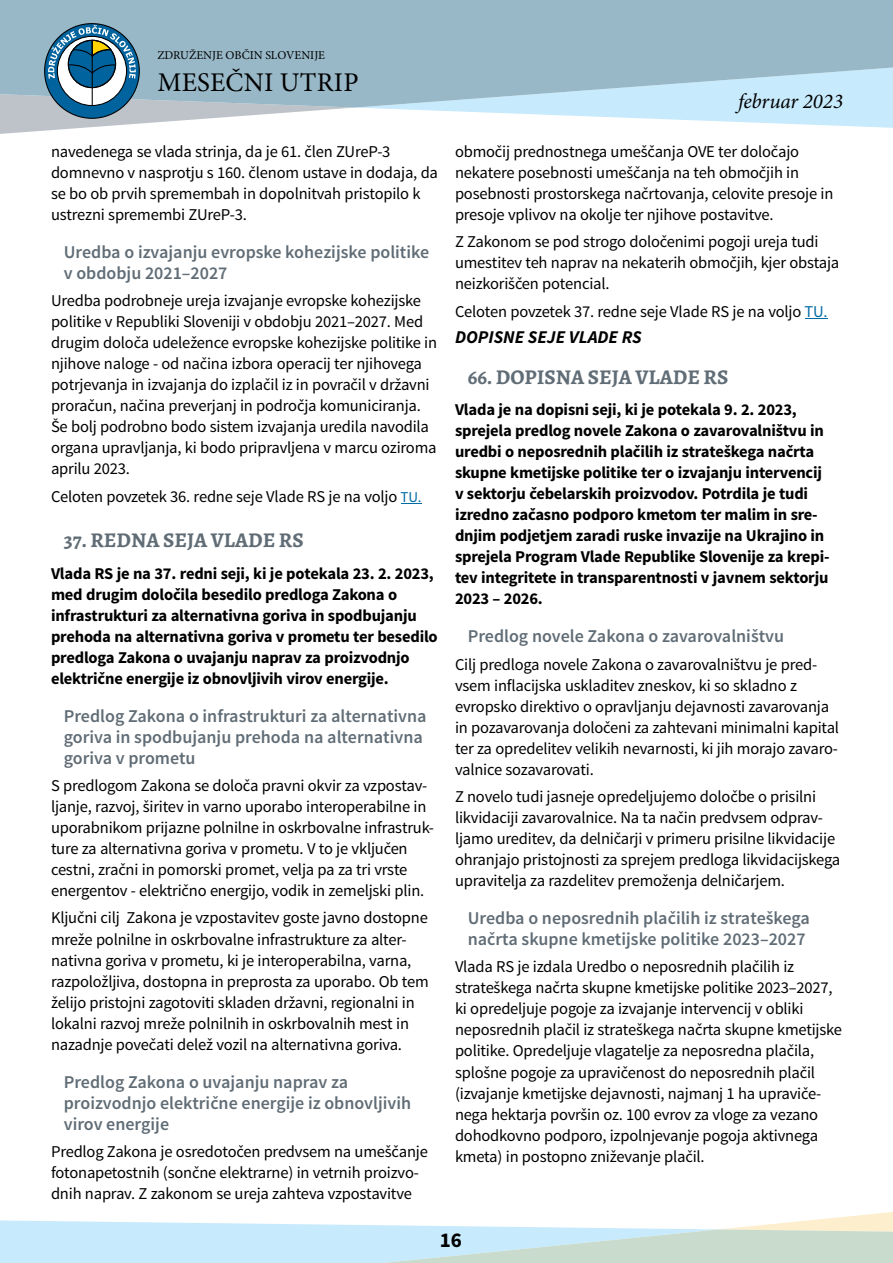
<style>
.page{position:relative;width:893px;height:1263px;background:#fff}
.page>*{position:absolute;margin:0;border:0;box-sizing:border-box;transform-origin:0 0}
.t1{font:27px "Minion Pro";letter-spacing:.01em;color:#000}
.t2{font:700 21px "Alegreya";color:#616d76}
.t3{font:italic 21px "Minion Pro";letter-spacing:-.005em;color:#000}
.t4{font:700 21px "Source Sans Pro";color:#000}
.t5{font:600 18px/21px "Source Sans Pro";color:#616d76}
.t6{font:italic 700 18px "Source Sans Pro";color:#000}
.t7{font:16.5px/21px "Source Sans Pro";letter-spacing:-.01em;color:#000}
.t8{font:700 16.5px/21px "Source Sans Pro";letter-spacing:-.015em;color:#000}
.t9{font:12px "Minion Pro";color:#000}
.s1{font-size:15px;color:#006aa5}
.s2{color:#006aa5}
</style>
<div class="page">
<svg style="left:0;top:108px;width:347px;height:26px"></svg>
<svg style="left:371px;top:108px;width:522px;height:20px"></svg>
<svg style="left:0;top:0;width:893px;height:108px;background:#9ebecd"></svg>
<svg style="left:0;top:1212px;width:893px;height:51px"></svg>
<div style="left:45px;top:24px;width:94px;height:94px;background:#00639e;border-radius:50%"></div>
<svg style="left:57px;top:36px;width:70px;height:70px"></svg>
<svg style="left:68px;top:40px;width:48px;height:48px"></svg>
<hr style="left:92px;top:40px;width:1px;height:65px;background:#000">
<svg style="left:48px;top:25px;width:88px;height:54px"></svg>
<div style="left:68px;top:40px;width:48px;height:48px;border:1px solid #000;border-radius:50%"></div>
<svg style="left:401px;top:503px;width:20px;height:1px"></svg>
<svg style="left:805px;top:318px;width:22px;height:1px"></svg>
<p class="t9" style="left:157px;top:49px;width:169px">ZDRUŽENJE OBČIN SLOVENIJE</p>
<h1 class="t1" style="left:157px;top:69px;width:203px">MESEČNI UTRIP</h1>
<p class="t7" style="left:51px;top:142px;width:389px">navedenega se vlada strinja, da je 61. člen ZUreP-3 domnevno v nasprotju s 160. členom ustave in dodaja, da se bo ob prvih spremembah in dopolnitvah pristopilo k ustrezni spremembi ZUreP-3.</p>
<p class="t5" style="left:64px;top:242px;width:367px">Uredba o izvajanju evropske kohezijske politike v obdobju 2021–2027</p>
<p class="t7" style="left:51px;top:291px;width:388px">Uredba podrobneje ureja izvajanje evropske kohezijske politike v Republiki Sloveniji v obdobju 2021–2027. Med drugim določa udeležence evropske kohezijske politike in njihove naloge - od načina izbora operacij ter njihovega potrjevanja in izvajanja do izplačil iz in povračil v državni proračun, načina preverjanj in področja komuniciranja.<br>Še bolj podrobno bodo sistem izvajanja uredila navodila organa upravljanja, ki bodo pripravljena v marcu oziroma aprilu 2023.</p>
<p class="t7" style="left:51px;top:486px;width:372px">Celoten povzetek 36. redne seje Vlade RS je na voljo <span class="s1">TU.</span></p>
<p class="t2" style="left:64px;top:529px;width:241px">37. REDNA SEJA VLADE RS</p>
<p class="t8" style="left:51px;top:564px;width:388px">Vlada RS je na 37. redni seji, ki je potekala 23. 2. 2023, med drugim določila besedilo predloga Zakona o infrastrukturi za alternativna goriva in spodbujanju prehoda na alternativna goriva v prometu ter besedilo predloga Zakona o uvajanju naprav za proizvodnjo električne energije iz obnovljivih virov energije.</p>
<p class="t5" style="left:64px;top:706px;width:364px">Predlog Zakona o infrastrukturi za alternativna goriva in spodbujanju prehoda na alternativna goriva v prometu</p>
<p class="t7" style="left:51px;top:776px;width:385px">S predlogom Zakona se določa pravni okvir za vzpostav&shy;ljanje, razvoj, širitev in varno uporabo interoperabilne in uporabnikom prijazne polnilne in oskrbovalne infrastruk&shy;ture za alternativna goriva v prometu. V to je vključen cestni, zračni in pomorski promet, velja pa za tri vrste energentov - električno energijo, vodik in zemeljski plin.</p>
<p class="t7" style="left:51px;top:908px;width:379px">Ključni cilj Zakona je vzpostavitev goste javno dostopne mreže polnilne in oskrbovalne infrastrukture za alter&shy;nativna goriva v prometu, ki je interoperabilna, varna, razpoložljiva, dostopna in preprosta za uporabo. Ob tem želijo pristojni zagotoviti skladen državni, regionalni in lokalni razvoj mreže polnilnih in oskrbovalnih mest in nazadnje povečati delež vozil na alternativna goriva.</p>
<p class="t5" style="left:64px;top:1071px;width:349px">Predlog Zakona o uvajanju naprav za proizvodnjo električne energije iz obnovljivih virov energije</p>
<p class="t7" style="left:51px;top:1141px;width:378px">Predlog Zakona je osredotočen predvsem na umeščanje fotonapetostnih (sončne elektrarne) in vetrnih proizvo&shy;dnih naprav. Z zakonom se ureja zahteva vzpostavitve</p>
<p class="t3" style="left:738px;top:93px;width:106px">februar 2023</p>
<p class="t7" style="left:455px;top:142px;width:380px">območij prednostnega umeščanja OVE ter določajo nekatere posebnosti umeščanja na teh območjih in posebnosti prostorskega načrtovanja, celovite presoje in presoje vplivov na okolje ter njihove postavitve.</p>
<p class="t7" style="left:455px;top:232px;width:386px">Z Zakonom se pod strogo določenimi pogoji ureja tudi umestitev teh naprav na nekaterih območjih, kjer obstaja neizkoriščen potencial.</p>
<p class="t7" style="left:455px;top:301px;width:374px">Celoten povzetek 37. redne seje Vlade RS je na voljo <span class="s2">TU.</span></p>
<p class="t6" style="left:455px;top:326px;width:188px">DOPISNE SEJE VLADE RS</p>
<p class="t2" style="left:468px;top:365px;width:262px">66. DOPISNA SEJA VLADE RS</p>
<p class="t8" style="left:455px;top:400px;width:376px">Vlada je na dopisni seji, ki je potekala 9. 2. 2023, sprejela predlog novele Zakona o zavarovalništvu in uredbi o neposrednih plačilih iz strateškega načrta skupne kmetijske politike ter o izvajanju intervencij v sektorju čebelarskih proizvodov. Potrdila je tudi izredno začasno podporo kmetom ter malim in sre&shy;dnjim podjetjem zaradi ruske invazije na Ukrajino in sprejela Program Vlade Republike Slovenije za krepi&shy;tev integritete in transparentnosti v javnem sektorju 2023 – 2026.</p>
<p class="t5" style="left:468px;top:626px;width:318px">Predlog novele Zakona o zavarovalništvu</p>
<p class="t7" style="left:455px;top:654px;width:386px">Cilj predloga novele Zakona o zavarovalništvu je pred&shy;vsem inflacijska uskladitev zneskov, ki so skladno z evropsko direktivo o opravljanju dejavnosti zavarovanja in pozavarovanja določeni za zahtevani minimalni kapital ter za opredelitev velikih nevarnosti, ki jih morajo zavaro&shy;valnice sozavarovati.</p>
<p class="t7" style="left:455px;top:787px;width:387px">Z novelo tudi jasneje opredeljujemo določbe o prisilni likvidaciji zavarovalnice. Na ta način predvsem odprav&shy;ljamo ureditev, da delničarji v primeru prisilne likvidacije ohranjajo pristojnosti za sprejem predloga likvidacijskega upravitelja za razdelitev premoženja delničarjem.</p>
<p class="t5" style="left:468px;top:908px;width:344px">Uredba o neposrednih plačilih iz strateškega načrta skupne kmetijske politike 2023–2027</p>
<p class="t7" style="left:455px;top:957px;width:389px">Vlada RS je izdala Uredbo o neposrednih plačilih iz strateškega načrta skupne kmetijske politike 2023–2027, ki opredeljuje pogoje za izvajanje intervencij v obliki neposrednih plačil iz strateškega načrta skupne kmetijske politike. Opredeljuje vlagatelje za neposredna plačila, splošne pogoje za upravičenost do neposrednih plačil (izvajanje kmetijske dejavnosti, najmanj 1 ha upraviče&shy;nega hektarja površin oz. 100 evrov za vloge za vezano dohodkovno podporo, izpolnjevanje pogoja aktivnega kmeta) in postopno zniževanje plačil.</p>
<p class="t4" style="left:440px;top:1231px;width:24px">16</p>
</div>
